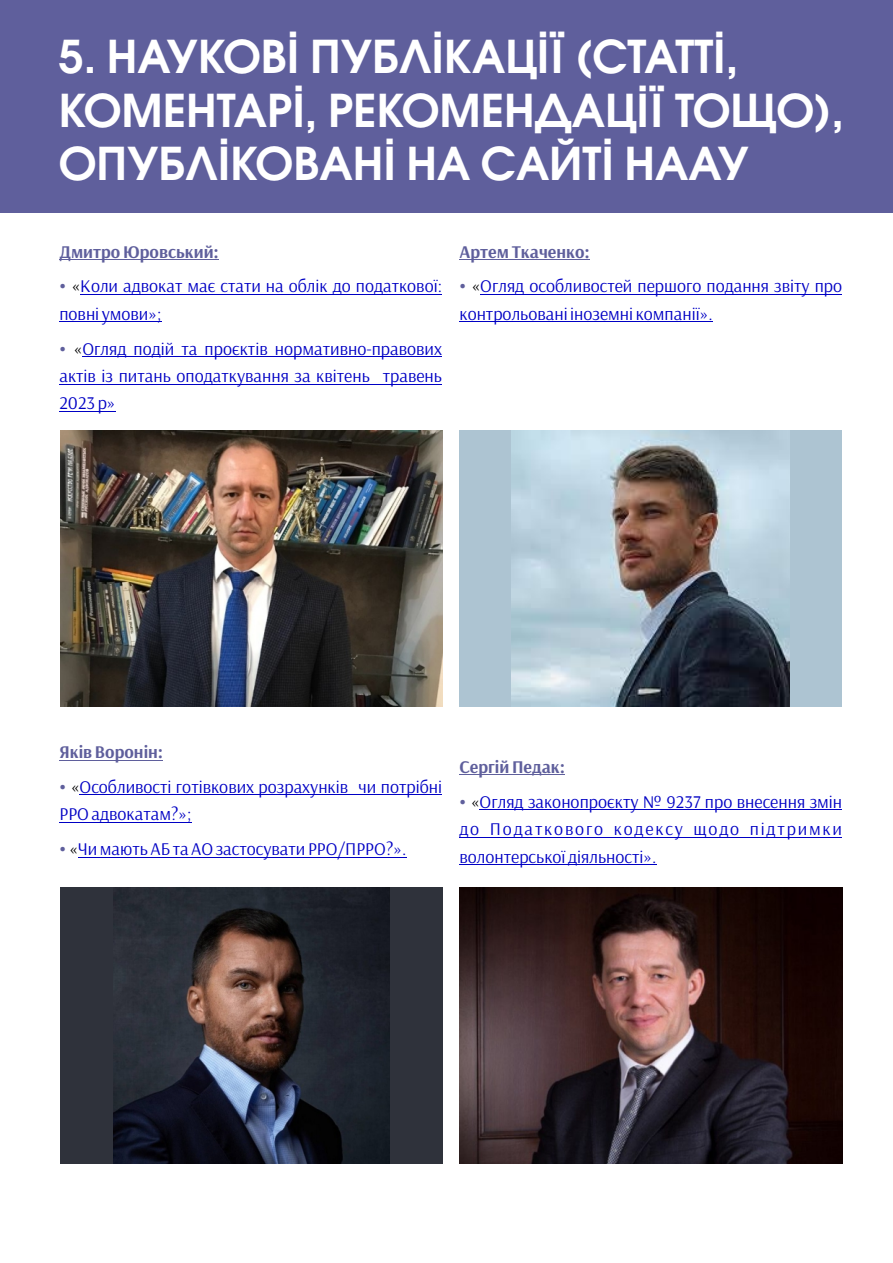
<style>
.page{position:relative;width:893px;height:1263px;background:#fff}
.page>*{position:absolute;margin:0;border:0;box-sizing:border-box;transform-origin:0 0}
.t1{font:600 45px/53.7px "Avant Garde Gothic C";color:#fff}
.t2{font:18px/27.5px "Arsenal";color:#0000c4}
.t3{font:700 18px "Arsenal";color:#5f5f9c}
.s1{font-weight:700;color:#5f5f9c}
.s2{color:#000}
</style>
<div class="page">
<div style="left:0;top:0;width:893px;height:213px;background:#5f5f9c"></div>
<hr style="left:59px;top:259px;width:160px;height:1px;background:#5f5f9c">
<hr style="left:80px;top:294px;width:362px;height:1px;background:#0000c4">
<hr style="left:59px;top:321px;width:103px;height:1px;background:#0000c4">
<hr style="left:82px;top:356px;width:360px;height:1px;background:#0000c4">
<hr style="left:59px;top:384px;width:383px;height:1px;background:#0000c4">
<hr style="left:59px;top:411px;width:48px;height:1px;background:#0000c4">
<hr style="left:59px;top:760px;width:104px;height:1px;background:#5f5f9c">
<hr style="left:80px;top:794px;width:362px;height:1px;background:#0000c4">
<hr style="left:59px;top:822px;width:133px;height:1px;background:#0000c4">
<hr style="left:78px;top:857px;width:328px;height:1px;background:#0000c4">
<hr style="left:459px;top:259px;width:131px;height:1px;background:#5f5f9c">
<hr style="left:480px;top:294px;width:362px;height:1px;background:#0000c4">
<hr style="left:459px;top:321px;width:254px;height:1px;background:#0000c4">
<hr style="left:459px;top:774px;width:106px;height:1px;background:#5f5f9c">
<hr style="left:480px;top:809px;width:362px;height:1px;background:#0000c4">
<hr style="left:459px;top:837px;width:383px;height:1px;background:#0000c4">
<hr style="left:459px;top:864px;width:198px;height:1px;background:#0000c4">
<img style="left:60px;top:430px;width:383px;height:276px">
<img style="left:459px;top:887px;width:383px;height:276px">
<div style="left:60px;top:887px;width:383px;height:276px;background:#2f323b"></div>
<img style="left:113px;top:887px;width:277px;height:276px">
<div style="left:459px;top:430px;width:383px;height:276px;background:#adc4d2"></div>
<img style="left:512px;top:430px;width:277px;height:276px">
<h1 class="t1" style="left:59px;top:33px;width:787px">5. НАУКОВІ ПУБЛІКАЦІЇ (СТАТТІ,<br>КОМЕНТАРІ, РЕКОМЕНДАЦІЇ ТОЩО),<br>ОПУБЛІКОВАНІ НА САЙТІ НААУ</h1>
<p class="t3" style="left:59px;top:240px;width:161px">Дмитро Юровський:</p>
<p class="t2" style="left:59px;top:272px;width:384px"><span class="s1">•</span> <span class="s2">«</span>Коли адвокат має стати на облік до податкової: повні умови»;</p>
<p class="t2" style="left:59px;top:334px;width:384px;text-align:justify"><span class="s1">•</span> <span class="s2">«</span>Огляд подій та проєктів нормативно-правових актів із питань оподаткування за квітень травень 2023 р»</p>
<p class="t3" style="left:459px;top:240px;width:132px">Артем Ткаченко:</p>
<p class="t2" style="left:459px;top:272px;width:384px"><span class="s1">•</span> <span class="s2">«</span>Огляд особливостей першого подання звіту про контрольовані іноземні компанії».</p>
<p class="t3" style="left:59px;top:740px;width:105px">Яків Воронін:</p>
<p class="t2" style="left:59px;top:772px;width:384px"><span class="s1">•</span> <span class="s2">«</span>Особливості готівкових розрахунків чи потрібні<br>РРО адвокатам?»;</p>
<p class="t2" style="left:59px;top:835px;width:349px"><span class="s1">•</span> <span class="s2">«</span>Чи мають АБ та АО застосувати РРО/ПРРО?».</p>
<p class="t3" style="left:459px;top:755px;width:107px">Сергій Педак:</p>
<p class="t2" style="left:459px;top:787px;width:384px;text-align:justify"><span class="s1">•</span> <span class="s2">«</span>Огляд законопроєкту № 9237 про внесення змін до Податкового кодексу щодо підтримки волонтерської діяльності».</p>
</div>
